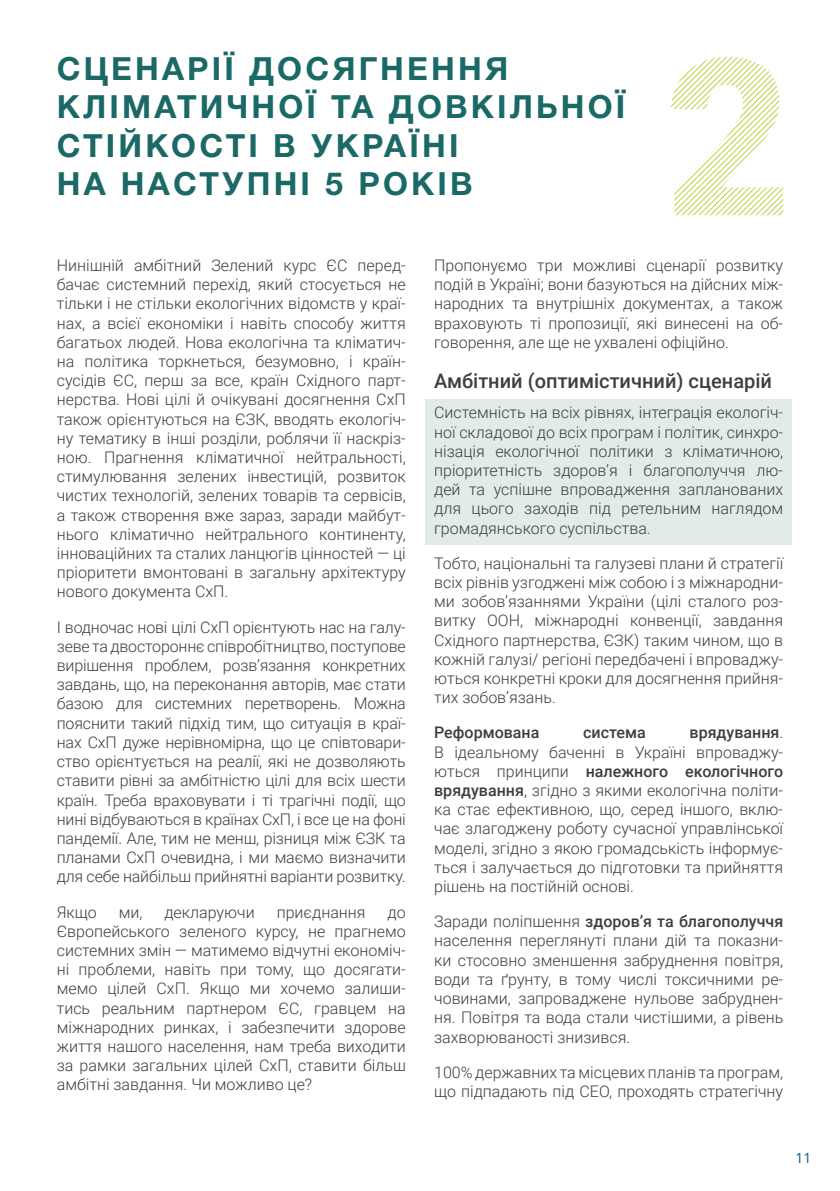
<style>
.page{position:relative;width:840px;height:1191px;background:#fff}
.page>*{position:absolute;margin:0;border:0;box-sizing:border-box;transform-origin:0 0}
.t1{font:700 32px/38.4px "Helvetica Neue Cyr";letter-spacing:.1em;color:#1a6966}
.t2{font:500 20px "Roboto";color:#3e3e3f}
.t3{font:300 16px/19.2px "Roboto";color:#3e3e3f;text-align:justify}
.t4{font:500 16px "Roboto";color:#3e3e3f}
.t5{font:14px "Open Sans";color:#095787}
.s1{font-weight:500}
</style>
<div class="page">
<div style="left:425px;top:399px;width:366px;height:146px;background:#e0ebea"></div>
<svg style="left:671px;top:57px;width:111px;height:158px"></svg>
<h1 class="t1" style="left:57px;top:49px;width:569px">СЦЕНАРІЇ ДОСЯГНЕННЯ<br>КЛІМАТИЧНОЇ ТА ДОВКІЛЬНОЇ<br>СТІЙКОСТІ В УКРАЇНІ<br>НА НАСТУПНІ 5 РОКІВ</h1>
<p class="t3" style="left:57px;top:255px;width:350px">Нинішній амбітний Зелений курс ЄС перед&shy;бачає системний перехід, який стосується не тільки і не стільки екологічних відомств у краї&shy;нах, а всієї економіки і навіть способу життя багатьох людей. Нова екологічна та кліматич&shy;на політика торкнеться, безумовно, і країн&shy;сусідів ЄС, перш за все, країн Східного парт&shy;нерства. Нові цілі й очікувані досягнення СхП також орієнтуються на ЄЗК, вводять екологіч&shy;ну тематику в інші розділи, роблячи її наскріз&shy;ною. Прагнення кліматичної нейтральності, стимулювання зелених інвестицій, розвиток чистих технологій, зелених товарів та сервісів, а також створення вже зараз, заради майбут&shy;нього кліматично нейтрального континенту, інноваційних та сталих ланцюгів цінностей — ці пріоритети вмонтовані в загальну архітектуру нового документа СхП.</p>
<p class="t3" style="left:57px;top:617px;width:350px">І водночас нові цілі СхП орієнтують нас на галу&shy;зеве та двостороннє співробітництво, поступове вирішення проблем, розв’язання конкретних завдань, що, на переконання авторів, має стати базою для системних перетворень. Можна пояснити такий підхід тим, що ситуація в краї&shy;нах СхП дуже нерівномірна, що це співтовари&shy;ство орієнтується на реалії, які не дозволяють ставити рівні за амбітністю цілі для всіх шести країн. Треба враховувати і ті трагічні події, що нині відбуваються в країнах СхП, і все це на фоні пандемії. Але, тим не менш, різниця між ЄЗК та планами СхП очевидна, і ми маємо визначити для себе найбільш прийнятні варіанти розвитку.</p>
<p class="t3" style="left:57px;top:901px;width:41px">Якщо</p>
<p class="t3" style="left:119px;top:901px;width:25px">ми,</p>
<p class="t3" style="left:164px;top:901px;width:92px">декларуючи</p>
<p class="t3" style="left:276px;top:901px;width:90px">приєднання</p>
<p class="t3" style="left:57px;top:901px;width:350px;text-indent:331px">до Європейського зеленого курсу, не прагнемо системних змін — матимемо відчутні економіч&shy;ні проблеми, навіть при тому, що досягати&shy;мемо цілей СхП. Якщо ми хочемо залиши&shy;тись реальним партнером ЄС, гравцем на міжнародних ринках, і забезпечити здорове життя нашого населення, нам треба виходити за рамки загальних цілей СхП, ставити більш амбітні завдання. Чи можливо це?</p>
<p class="t3" style="left:434px;top:255px;width:350px">Пропонуємо три можливі сценарії розвитку подій в Україні; вони базуються на дійсних між&shy;народних та внутрішніх документах, а також враховують ті пропозиції, які винесені на об&shy;говорення, але ще не ухвалені офіційно.</p>
<p class="t2" style="left:434px;top:366px;width:339px">Амбітний (оптимістичний) сценарій</p>
<p class="t3" style="left:434px;top:402px;width:350px">Системність на всіх рівнях, інтеграція екологіч&shy;ної складової до всіх програм і політик, синхро&shy;нізація екологічної політики з кліматичною, пріоритетність здоров’я і благополуччя лю&shy;дей та успішне впровадження запланованих для цього заходів під ретельним наглядом громадянського суспільства.</p>
<p class="t3" style="left:434px;top:553px;width:350px">Тобто, національні та галузеві плани й стратегії всіх рівнів узгоджені між собою і з міжнародни&shy;ми зобов’язаннями України (цілі сталого роз&shy;витку ООН, міжнародні конвенції, завдання Східного партнерства, ЄЗК) таким чином, що в кожній галузі/ регіоні передбачені і впроваджу&shy;ються конкретні кроки для досягнення прийня&shy;тих зобов’язань.</p>
<p class="t4" style="left:434px;top:721px;width:107px">Реформована</p>
<p class="t4" style="left:583px;top:721px;width:64px">система</p>
<p class="t3" style="left:434px;top:722px;width:350px;text-indent:255px"><span class="s1">врядування</span>.<br>В ідеальному баченні в Україні впроваджу&shy;ються принципи <span class="s1">належного екологічного врядування</span>, згідно з якими екологічна політи&shy;ка стає ефективною, що, серед іншого, вклю&shy;чає злагоджену роботу сучасної управлінської моделі, згідно з якою громадськість інформує&shy;ться і залучається до підготовки та прийняття рішень на постійній основі.</p>
<p class="t3" style="left:434px;top:911px;width:350px">Заради поліпшення <span class="s1">здоров’я та благополуччя </span>населення переглянуті плани дій та показни&shy;ки стосовно зменшення забруднення повітря, води та ґрунту, в тому числі токсичними ре&shy;човинами, запроваджене нульове забруднен&shy;ня. Повітря та вода стали чистішими, а рівень захворюваності знизився.</p>
<p class="t3" style="left:434px;top:1061px;width:350px">100% державних та місцевих планів та програм, що підпадають під СЕО, проходять стратегічну</p>
<p class="t5" style="left:795px;top:1148px;width:18px">11</p>
</div>
